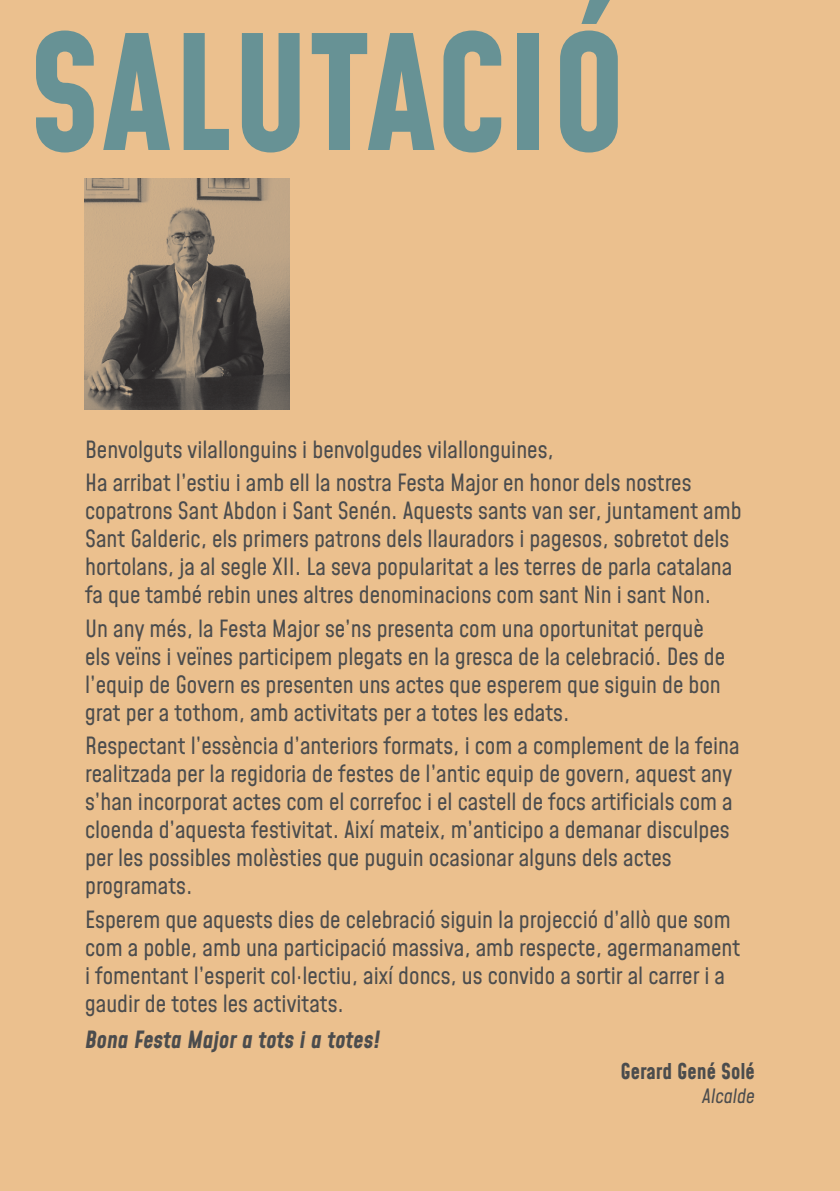
<style>
.page{position:relative;width:840px;height:1191px;background:#fff}
.page>*{position:absolute;margin:0;border:0;box-sizing:border-box;transform-origin:0 0}
.TÍTOL{font:700 155.8px "Mohave";color:#679295}
.TEXT{font:23.2px/28px "Mohave";color:#4b4c4d}
.TEXT-2{font:italic 700 23.2px "Mohave";color:#4b4c4d}
.TEXT-3{font:700 21.4px "Mohave";color:#4b4c4d}
.TEXT-4{font:italic 19.4px "Mohave";color:#4b4c4d}
</style>
<div class="page">
<div style="left:0;top:0;width:839px;height:1191px;background:#ebc08e"></div>
<img style="left:85px;top:179px;width:204px;height:231px">
<p class="TÍTOL" style="left:28px;top:-4px;width:600px">SALUTACIÓ</p>
<p class="TEXT" style="left:85px;top:437px;width:470px">Benvolguts vilallonguins i benvolgudes vilallonguines,</p>
<p class="TEXT" style="left:85px;top:470px;width:657px">Ha arribat l’estiu i amb ell la nostra Festa Major en honor dels nostres copatrons Sant Abdon i Sant Senén. Aquests sants van ser, juntament amb Sant Galderic, els primers patrons dels llauradors i pagesos, sobretot dels hortolans, ja al segle XII. La seva popularitat a les terres de parla catalana fa que també rebin unes altres denominacions com sant Nin i sant Non.</p>
<p class="TEXT" style="left:85px;top:616px;width:641px">Un any més, la Festa Major se’ns presenta com una oportunitat perquè els veïns i veïnes participem plegats en la gresca de la celebració. Des de l’equip de Govern es presenten uns actes que esperem que siguin de bon grat per a tothom, amb activitats per a totes les edats.</p>
<p class="TEXT" style="left:85px;top:733px;width:655px">Respectant l’essència d’anteriors formats, i com a complement de la feina realitzada per la regidoria de festes de l’antic equip de govern, aquest any s’han incorporat actes com el correfoc i el castell de focs artificials com a cloenda d’aquesta festivitat. Així mateix, m’anticipo a demanar disculpes per les possibles molèsties que puguin ocasionar alguns dels actes programats.</p>
<p class="TEXT" style="left:85px;top:907px;width:656px">Esperem que aquests dies de celebració siguin la projecció d’allò que som com a poble, amb una participació massiva, amb respecte, agermanament i fomentant l’esperit col·lectiu, així doncs, us convido a sortir al carrer i a gaudir de totes les activitats.</p>
<p class="TEXT-2" style="left:85px;top:1025px;width:297px">Bona Festa Major a tots i a totes!</p>
<p class="TEXT-3" style="left:620px;top:1058px;width:136px">Gerard Gené Solé</p>
<p class="TEXT-4" style="left:701px;top:1083px;width:54px">Alcalde</p>
</div>
